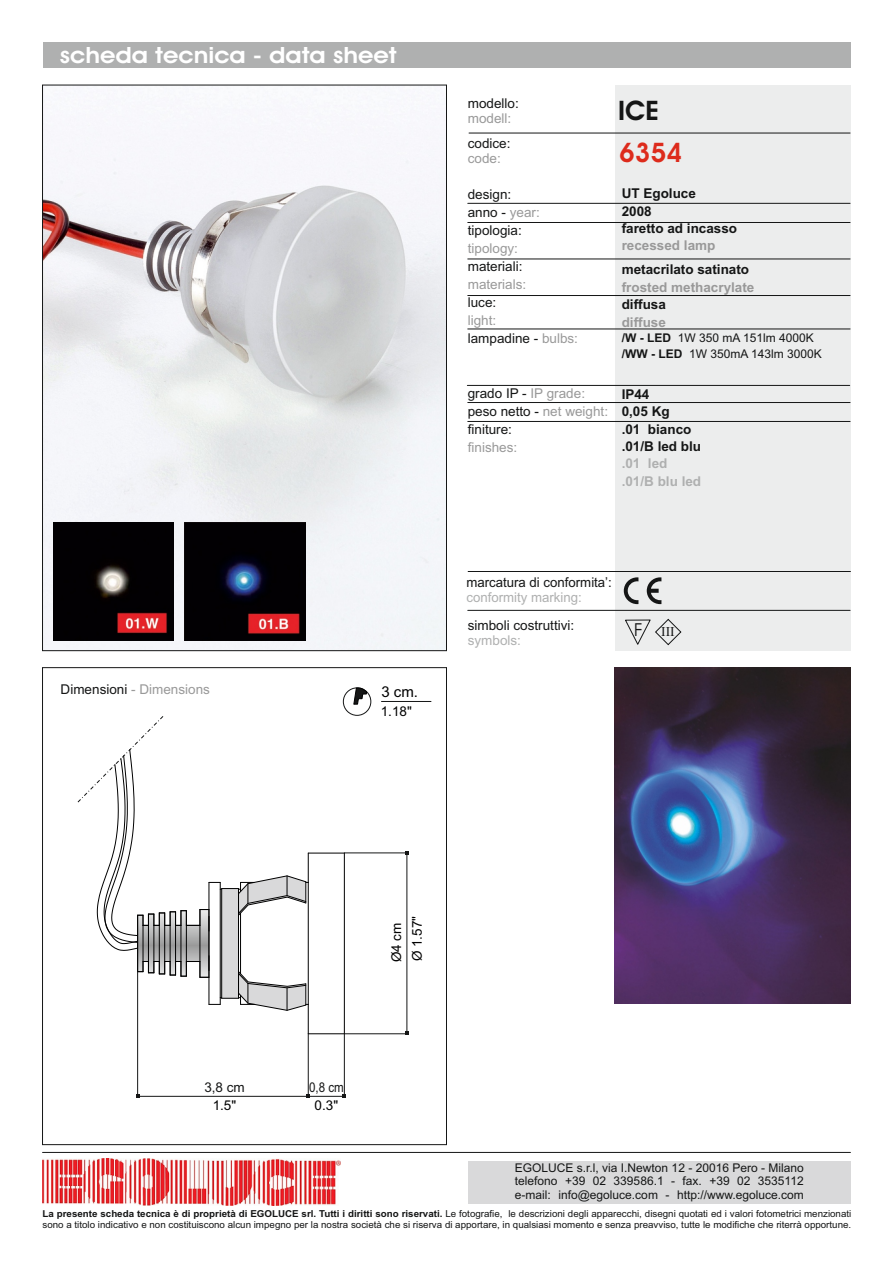
<style>
.page{position:relative;width:893px;height:1263px;background:#fff}
.page>*{position:absolute;margin:0;border:0;box-sizing:border-box;transform-origin:0 0}
.t1{font:600 27px "Avant Garde IT Cby BT";color:#dd2b1c}
.t2{font:600 27px "Avant Garde IT Cby BT";color:#151616}
.t3{font:600 22.5px "Avant Garde IT Cby BT";color:#fff;scale:1.12 1}
.t4{font:18px "Avant Garde IT Cby BT";color:#151616}
.t5{font:15px "Arial";color:#000}
.t6{font:13.5px/18.1px "Arial";color:#151616}
.t7{font:700 13.5px/17.4px "Arial";color:#151616}
.t8{font:13.5px "Arial";color:#999}
.t9{font:700 13.5px "Arial";color:#999}
.t10{font:13.5px "Arial";color:#afb0b0}
.t11{font:13.5px "Arial";color:#000}
.t12{font:700 13.5px/17.4px "Arial";color:#afb0b0}
.t13{font:13.5px "Arial";color:#151616;scale:.86 1}
.t14{font:13.5px "Times New Roman";color:#151616}
.t15{font:12px/13.4px "Arial";color:#151616}
.t16{font:9.6px/10.8px "Arial";color:#151616}
.s1{color:#151616}
.s2{color:#999}
.s3{font-weight:700}
</style>
<div class="page">
<div style="left:615px;top:85px;width:235px;height:566px;background:#eceded"></div>
<hr style="left:468px;top:203px;width:382px;height:1px;background:#151616">
<hr style="left:469px;top:133px;width:381px;height:1px;background:#151616">
<hr style="left:468px;top:222px;width:382px;height:1px;background:#151616">
<hr style="left:468px;top:259px;width:382px;height:1px;background:#151616">
<hr style="left:468px;top:295px;width:382px;height:1px;background:#151616">
<hr style="left:468px;top:329px;width:382px;height:1px;background:#151616">
<hr style="left:467px;top:385px;width:383px;height:1px;background:#151616">
<hr style="left:468px;top:402px;width:382px;height:1px;background:#151616">
<hr style="left:468px;top:421px;width:382px;height:1px;background:#151616">
<img style="left:44px;top:114px;width:401px;height:535px">
<div style="left:468px;top:1161px;width:382px;height:42px;background:#d9d9da"></div>
<img style="left:43px;top:1158px;width:298px;height:48px">
<hr style="left:43px;top:1152px;width:807px;height:1px;background:#151616">
<div style="left:43px;top:43px;width:807px;height:25px;background:#afb0b0"></div>
<svg style="left:625px;top:618px;width:57px;height:28px"></svg>
<hr style="left:468px;top:610px;width:382px;height:1px;background:#151616">
<hr style="left:308px;top:1004px;width:1px;height:30px;background:#000">
<hr style="left:308px;top:1033px;width:36px;height:1px;background:#000">
<hr style="left:308px;top:853px;width:36px;height:1px;background:#000">
<hr style="left:344px;top:853px;width:1px;height:181px;background:#000">
<hr style="left:407px;top:853px;width:1px;height:180px;background:#151616">
<svg style="left:405px;top:1031px;width:4px;height:4px"></svg>
<hr style="left:308px;top:1096px;width:36px;height:1px;background:#151616">
<hr style="left:344px;top:853px;width:63px;height:1px;background:#151616">
<hr style="left:344px;top:1034px;width:1px;height:62px;background:#151616">
<hr style="left:344px;top:1033px;width:63px;height:1px;background:#151616">
<hr style="left:308px;top:1034px;width:1px;height:62px;background:#151616">
<hr style="left:138px;top:1096px;width:170px;height:1px;background:#151616">
<hr style="left:137px;top:972px;width:1px;height:124px;background:#151616">
<svg style="left:77px;top:716px;width:232px;height:295px"></svg>
<img style="left:54px;top:522px;width:120px;height:119px">
<img style="left:185px;top:522px;width:120px;height:119px">
<div style="left:343px;top:687px;width:28px;height:29px;border:1px solid #151616;border-radius:50%"></div>
<svg style="left:353px;top:687px;width:14px;height:27px"></svg>
<hr style="left:381px;top:701px;width:50px;height:1px;background:#151616">
<svg style="left:624px;top:577px;width:14px;height:27px"></svg>
<svg style="left:647px;top:577px;width:14px;height:27px"></svg>
<hr style="left:468px;top:571px;width:382px;height:1px;background:#151616">
<img style="left:614px;top:668px;width:236px;height:335px">
<h2 class="t3" style="left:60px;top:46px;width:302px">scheda tecnica - data sheet</h2>
<h3 class="t8" style="left:61px;top:684px;width:151px"><span class="s1">Dimensioni</span> - Dimensions</h3>
<h3 class="t5" style="left:381px;top:686px;width:38px">3 cm.</h3>
<h3 class="t11" style="left:381px;top:706px;width:33px">1.18"</h3>
<h3 class="t6" style="left:468px;top:95px;width:53px">modello:</h3>
<h3 class="t8" style="left:468px;top:113px;width:45px">modell:</h3>
<h3 class="t6" style="left:468px;top:136px;width:44px">codice:</h3>
<h3 class="t8" style="left:468px;top:153px;width:35px">code:</h3>
<h3 class="t6" style="left:468px;top:186px;width:74px">design: anno - <span class="s2">year: </span>tipologia:</h3>
<h3 class="t6" style="left:468px;top:258px;width:56px">materiali:</h3>
<h3 class="t6" style="left:468px;top:295px;width:30px">luce:</h3>
<h3 class="t6" style="left:468px;top:331px;width:112px">lampadine - <span class="s2">bulbs:</span></h3>
<h3 class="t8" style="left:468px;top:243px;width:52px">tipology:</h3>
<h3 class="t8" style="left:468px;top:279px;width:60px">materials:</h3>
<h3 class="t8" style="left:468px;top:315px;width:30px">light:</h3>
<h3 class="t6" style="left:468px;top:385px;width:142px">grado IP - <span class="s2">IP grade: </span>peso netto - <span class="s2">net weight: </span>finiture:</h3>
<h3 class="t8" style="left:468px;top:442px;width:51px">finishes:</h3>
<h1 class="t2" style="left:618px;top:99px;width:42px">ICE</h1>
<h1 class="t1" style="left:619px;top:141px;width:64px">6354</h1>
<h3 class="t7" style="left:622px;top:186px;width:117px">UT Egoluce<br>2008<br>faretto ad incasso</h3>
<h3 class="t7" style="left:622px;top:262px;width:129px">metacrilato satinato</h3>
<h3 class="t7" style="left:622px;top:297px;width:46px">diffusa</h3>
<h3 class="t9" style="left:622px;top:241px;width:95px">recessed lamp</h3>
<h3 class="t9" style="left:622px;top:282px;width:134px">frosted methacrylate</h3>
<h3 class="t9" style="left:622px;top:317px;width:46px">diffuse</h3>
<p class="t15" style="left:622px;top:331px;width:202px;line-height:15.5px"><span class="s3">/W - LED</span> 1W 350 mA 151lm 4000K <span class="s3">/WW - LED</span> 1W 350mA 143lm 3000K</p>
<h3 class="t7" style="left:622px;top:387px;width:81px">IP44<br>0,05 Kg<br>.01 bianco .01/B led blu</h3>
<h3 class="t12" style="left:622px;top:456px;width:81px">.01 led .01/B blu led</h3>
<h3 class="t6" style="left:466px;top:575px;width:147px">marcatura di conformita’:</h3>
<h3 class="t10" style="left:466px;top:593px;width:117px">conformity marking:</h3>
<h3 class="t6" style="left:468px;top:617px;width:108px">simboli costruttivi:</h3>
<h3 class="t10" style="left:468px;top:635px;width:55px">symbols:</h3>
<h3 class="t4" style="left:634px;top:622px;width:10px">F</h3>
<h3 class="t14" style="left:661px;top:627px;width:15px">III</h3>
<h3 class="t11" style="left:391px;top:962px;width:41px;rotate:-90deg">Ø4 cm</h3>
<h3 class="t11" style="left:412px;top:961px;width:47px;rotate:-90deg">Ø 1.57"</h3>
<h3 class="t6" style="left:204px;top:1079px;width:42px">3,8 cm</h3>
<h3 class="t13" style="left:309px;top:1082px;width:42px">0,8 cm</h3>
<h3 class="t11" style="left:213px;top:1100px;width:25px">1.5"</h3>
<h3 class="t11" style="left:315px;top:1100px;width:25px">0.3"</h3>
<p class="t15" style="left:515px;top:1162px;width:290px;text-align:justify">EGOLUCE s.r.l, via I.Newton 12 - 20016 Pero - Milano telefono +39 02 339586.1 - fax. +39 02 3535112 e-mail: info@egoluce.com - http://www.egoluce.com</p>
<p class="t16" style="left:43px;top:1209px;width:810px"><span class="s3">La presente scheda tecnica è di proprietà di EGOLUCE srl. Tutti i diritti sono riservati.</span> Le fotografie, le descrizioni degli apparecchi, disegni quotati ed i valori fotometrici menzionati sono a titolo indicativo e non costituiscono alcun impegno per la nostra società che si riserva di apportare, in qualsiasi momento e senza preavviso, tutte le modifiche che riterrà opportune.</p>
</div>
